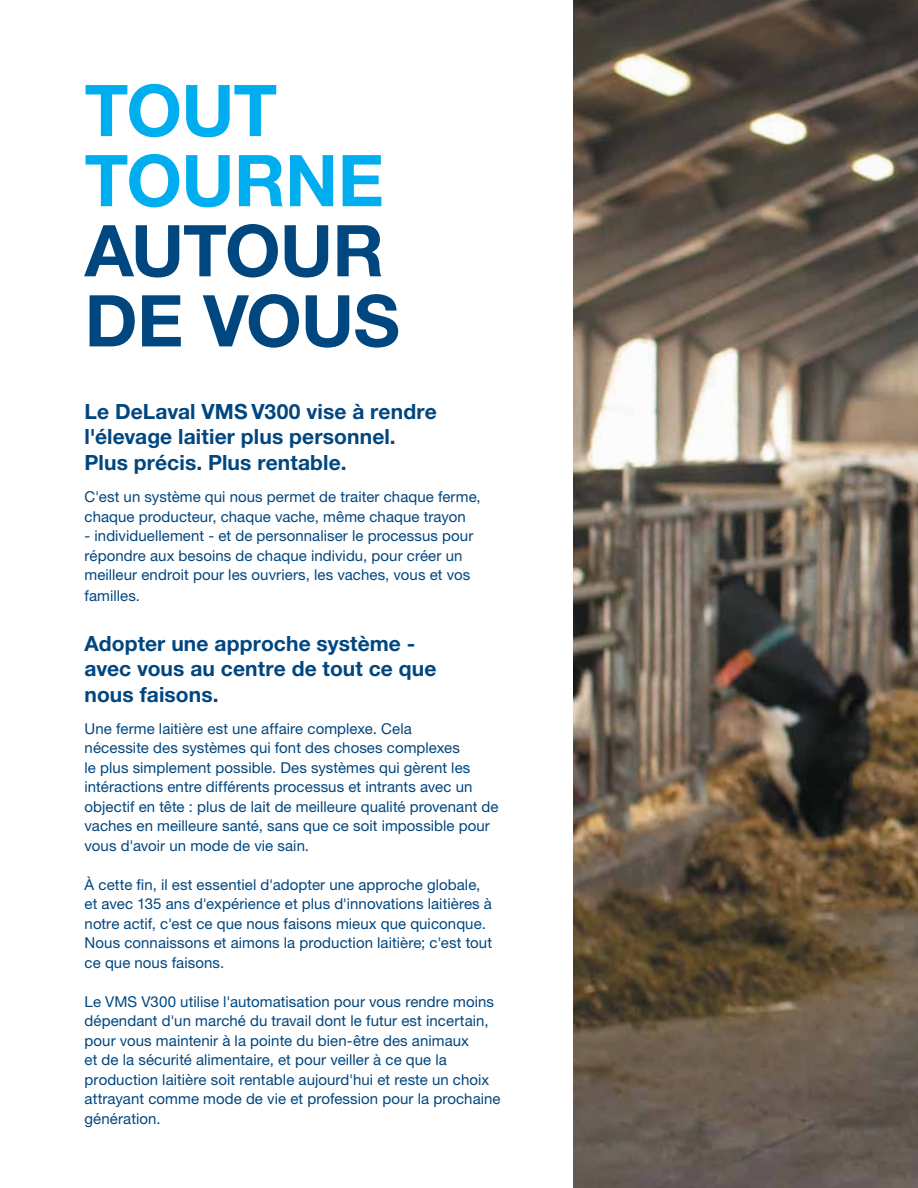
<style>
.page{position:relative;width:918px;height:1188px;background:#fff}
.page>*{position:absolute;margin:0;border:0;box-sizing:border-box;transform-origin:0 0}
.t1{font:700 71.55px/70.1px "Helvetica Neue LT Std";letter-spacing:-.01em;color:#00467f}
.t2{font:700 71.55px/70.1px "Helvetica Neue LT Std";letter-spacing:-.01em;color:#00aeef}
.t3{font:700 21px/25.5px "Helvetica Neue LT Std";letter-spacing:.005em;color:#00467f}
.t4{font:15px/19.5px "Helvetica Neue LT Std";letter-spacing:.005em;color:#00467f}
</style>
<div class="page">
<img style="left:573px;top:0;width:345px;height:1188px">
<h1 class="t2" style="left:85px;top:74px;width:301px">TOUT<br>TOURNE</h1>
<h1 class="t1" style="left:85px;top:214px;width:317px">AUTOUR<br>DE VOUS</h1>
<h2 class="t3" style="left:85px;top:398px;width:354px">Le DeLaval VMS V300 vise à rendre l'élevage laitier plus personnel.<br>Plus précis. Plus rentable.</h2>
<p class="t4" style="left:85px;top:487px;width:398px">C'est un système qui nous permet de traiter chaque ferme, chaque producteur, chaque vache, même chaque trayon</p>
<p class="t4" style="left:85px;top:526px;width:390px">- individuellement - et de personnaliser le processus pour répondre aux besoins de chaque individu, pour créer un meilleur endroit pour les ouvriers, les vaches, vous et vos</p>
<p class="t4" style="left:85px;top:586px;width:57px">familles.</p>
<h2 class="t3" style="left:85px;top:630px;width:353px">Adopter une approche système - avec vous au centre de tout ce que nous faisons.</h2>
<p class="t4" style="left:85px;top:719px;width:416px">Une ferme laitière est une affaire complexe. Cela<br>nécessite des systèmes qui font des choses complexes<br>le plus simplement possible. Des systèmes qui gèrent les intéractions entre différents processus et intrants avec un objectif en tête : plus de lait de meilleure qualité provenant de vaches en meilleure santé, sans que ce soit impossible pour vous d'avoir un mode de vie sain.</p>
<p class="t4" style="left:85px;top:875px;width:409px">À cette fin, il est essentiel d'adopter une approche globale, et avec 135 ans d'expérience et plus d'innovations laitières à notre actif, c'est ce que nous faisons mieux que quiconque.<br>Nous connaissons et aimons la production laitière; c'est tout ce que nous faisons.</p>
<p class="t4" style="left:85px;top:992px;width:418px">Le VMS V300 utilise l'automatisation pour vous rendre moins dépendant d'un marché du travail dont le futur est incertain, pour vous maintenir à la pointe du bien-être des animaux<br>et de la sécurité alimentaire, et pour veiller à ce que la production laitière soit rentable aujourd'hui et reste un choix attrayant comme mode de vie et profession pour la prochaine génération.</p>
</div>
